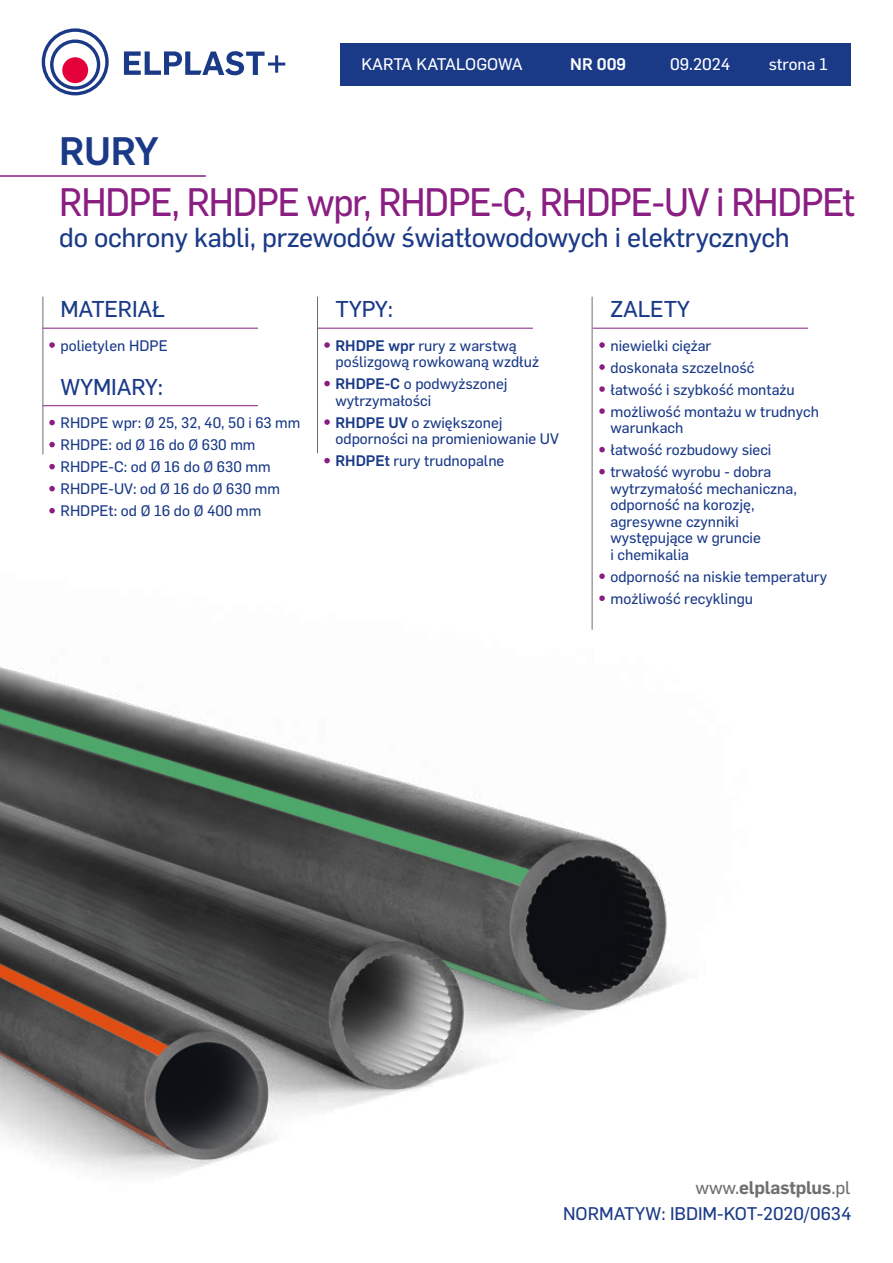
<style>
.page{position:relative;width:893px;height:1263px;background:#fff}
.page>*{position:absolute;margin:0;border:0;box-sizing:border-box;transform-origin:0 0}
.t1{font:39px "Flama Basic";letter-spacing:-.03em;color:#8a1e82;scale:.94 1}
.t2{font:500 39px "Flama";color:#1a3a88}
.t3{font:27px "Flama Basic";letter-spacing:-.01em;color:#1a3a88}
.t4{font:22.5px "Flama Basic";letter-spacing:-.01em;color:#1a3a88}
.t5{font:18px "Flama Basic";color:#1a3a88}
.t6{font:600 18px "Flama";letter-spacing:-.01em;color:#706f6f}
.t7{font:16.5px "Flama Basic";color:#fff}
.t8{font:500 16.5px "Flama";color:#fff}
.t9{font:15px/22px "Flama Basic";color:#1a3a88}
.s1{font-family:"Flama";font-weight:500}
.s2{font-family:"Flama Basic";font-weight:400}
</style>
<div class="page">
<div style="left:340px;top:43px;width:510px;height:42px;background:#1a3a88"></div>
<svg style="left:42px;top:28px;width:67px;height:67px"></svg>
<svg style="left:124px;top:51px;width:161px;height:24px"></svg>
<img style="left:0;top:562px;width:684px;height:613px">
<hr style="left:43px;top:328px;width:215px;height:1px;background:#8a1e82">
<hr style="left:43px;top:405px;width:215px;height:1px;background:#8a1e82">
<svg style="left:49px;top:342px;width:6px;height:6px"></svg>
<svg style="left:49px;top:420px;width:6px;height:5px"></svg>
<svg style="left:49px;top:442px;width:6px;height:5px"></svg>
<svg style="left:49px;top:464px;width:6px;height:5px"></svg>
<svg style="left:49px;top:486px;width:6px;height:5px"></svg>
<svg style="left:49px;top:508px;width:6px;height:5px"></svg>
<hr style="left:317px;top:328px;width:216px;height:1px;background:#8a1e82">
<svg style="left:324px;top:342px;width:6px;height:6px"></svg>
<svg style="left:324px;top:381px;width:6px;height:5px"></svg>
<svg style="left:324px;top:419px;width:6px;height:6px"></svg>
<svg style="left:324px;top:458px;width:6px;height:5px"></svg>
<hr style="left:592px;top:328px;width:216px;height:1px;background:#8a1e82">
<svg style="left:599px;top:342px;width:6px;height:6px"></svg>
<svg style="left:599px;top:364px;width:6px;height:6px"></svg>
<svg style="left:599px;top:386px;width:6px;height:6px"></svg>
<svg style="left:599px;top:408px;width:6px;height:6px"></svg>
<svg style="left:599px;top:447px;width:6px;height:5px"></svg>
<svg style="left:599px;top:469px;width:6px;height:5px"></svg>
<svg style="left:599px;top:573px;width:6px;height:6px"></svg>
<svg style="left:599px;top:595px;width:6px;height:6px"></svg>
<hr style="left:0;top:175px;width:206px;height:2px;background:#8a1e82">
<hr style="left:317px;top:297px;width:1px;height:156px;background:#706f6f">
<hr style="left:43px;top:297px;width:1px;height:158px;background:#706f6f">
<hr style="left:592px;top:297px;width:1px;height:333px;background:#706f6f">
<p class="t7" style="left:361px;top:52px;width:163px">KARTA KATALOGOWA</p>
<p class="t8" style="left:570px;top:52px;width:57px">NR 009</p>
<p class="t7" style="left:670px;top:52px;width:62px">09.2024</p>
<p class="t7" style="left:769px;top:52px;width:60px">strona 1</p>
<h1 class="t2" style="left:59px;top:123px;width:101px">RURY</h1>
<h1 class="t1" style="left:59px;top:175px;width:848px">RHDPE, RHDPE wpr, RHDPE-C, RHDPE-UV i RHDPEt</h1>
<h2 class="t3" style="left:59px;top:218px;width:732px">do ochrony kabli, przewodów światłowodowych i elektrycznych</h2>
<h3 class="t4" style="left:61px;top:293px;width:106px">MATERIAŁ</h3>
<p class="t9" style="left:61px;top:333px;width:109px">polietylen HDPE</p>
<h3 class="t4" style="left:61px;top:371px;width:104px">WYMIARY:</h3>
<p class="t9" style="left:61px;top:411px;width:241px">RHDPE wpr: Ø 25, 32, 40, 50 i 63 mm<br>RHDPE: od Ø 16 do Ø 630 mm<br>RHDPE-C: od Ø 16 do Ø 630 mm<br>RHDPE-UV: od Ø 16 do Ø 630 mm<br>RHDPEt: od Ø 16 do Ø 400 mm</p>
<h3 class="t4" style="left:335px;top:293px;width:59px">TYPY:</h3>
<p class="t9" style="left:335px;top:336px;width:205px;line-height:16.5px"><span class="s1">RHDPE wpr</span> rury z warstwą poślizgową rowkowaną wzdłuż</p>
<p class="t9" style="left:335px;top:375px;width:174px;line-height:16.5px"><span class="s1">RHDPE-C</span> o podwyższonej wytrzymałości</p>
<p class="t9" style="left:335px;top:413px;width:225px;line-height:16.5px"><span class="s1">RHDPE UV</span> o zwiększonej odporności na promieniowanie UV</p>
<p class="t9" style="left:335px;top:449px;width:170px"><span class="s1">RHDPEt</span> rury trudnopalne</p>
<h3 class="t4" style="left:610px;top:293px;width:81px">ZALETY</h3>
<p class="t9" style="left:610px;top:333px;width:210px">niewielki ciężar<br>doskonała szczelność<br>łatwość i szybkość montażu możliwość montażu w trudnych</p>
<p class="t9" style="left:610px;top:416px;width:162px">warunkach<br>łatwość rozbudowy sieci trwałość wyrobu - dobra</p>
<p class="t9" style="left:610px;top:479px;width:188px;line-height:16.5px">wytrzymałość mechaniczna, odporność na korozję, agresywne czynniki występujące w gruncie<br>i chemikalia</p>
<p class="t9" style="left:610px;top:565px;width:218px">odporność na niskie temperatury możliwość recyklingu</p>
<p class="t6" style="left:695px;top:1174px;width:156px"><span class="s2">www.</span>elplastplus<span class="s2">.pl</span></p>
<p class="t5" style="left:563px;top:1200px;width:290px">NORMATYW: IBDIM-KOT-2020/0634</p>
</div>
